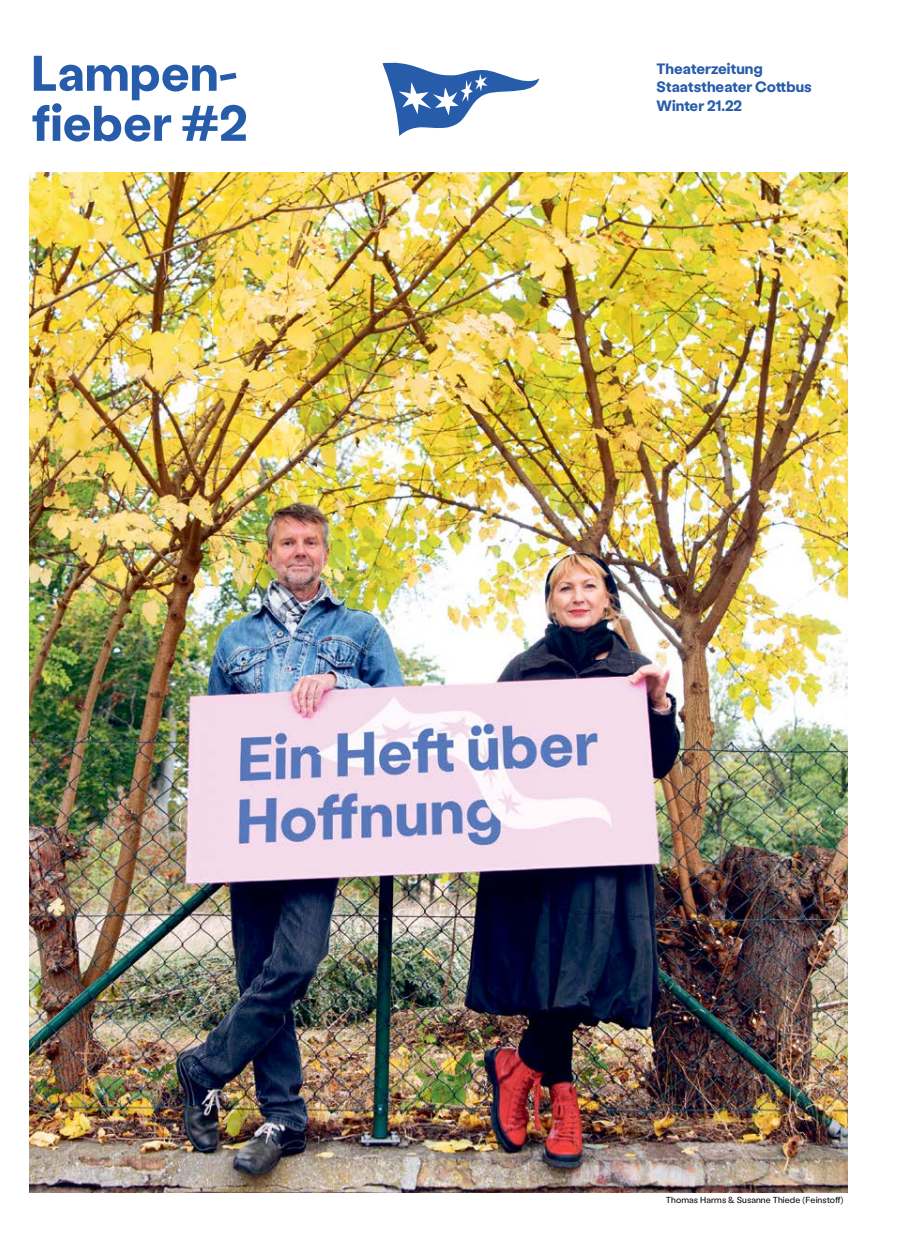
<style>
.page{position:relative;width:904px;height:1241px;background:#fff}
.page>*{position:absolute;margin:0;border:0;box-sizing:border-box;transform-origin:0 0}
.t1{font:700 50px/50px "Labil Grotesk";color:#275caa}
.t2{font:700 15px/18.8px "Labil Grotesk";color:#275caa}
.t3{font:8.75px "Labil Grotesk";letter-spacing:.01em;color:#000}
</style>
<div class="page">
<svg style="left:382px;top:62px;width:157px;height:74px"></svg>
<img style="left:30px;top:173px;width:817px;height:1019px">
<h1 class="t1" style="left:31px;top:46px;width:218px">Lampen&shy;fieber #2</h1>
<p class="t2" style="left:656px;top:58px;width:157px">Theaterzeitung<br>Staatstheater Cottbus<br>Winter 21.22</p>
<p class="t3" style="left:666px;top:1193px;width:179px">Thomas Harms &amp; Susanne Thiede (Feinstoff)</p>
</div>
